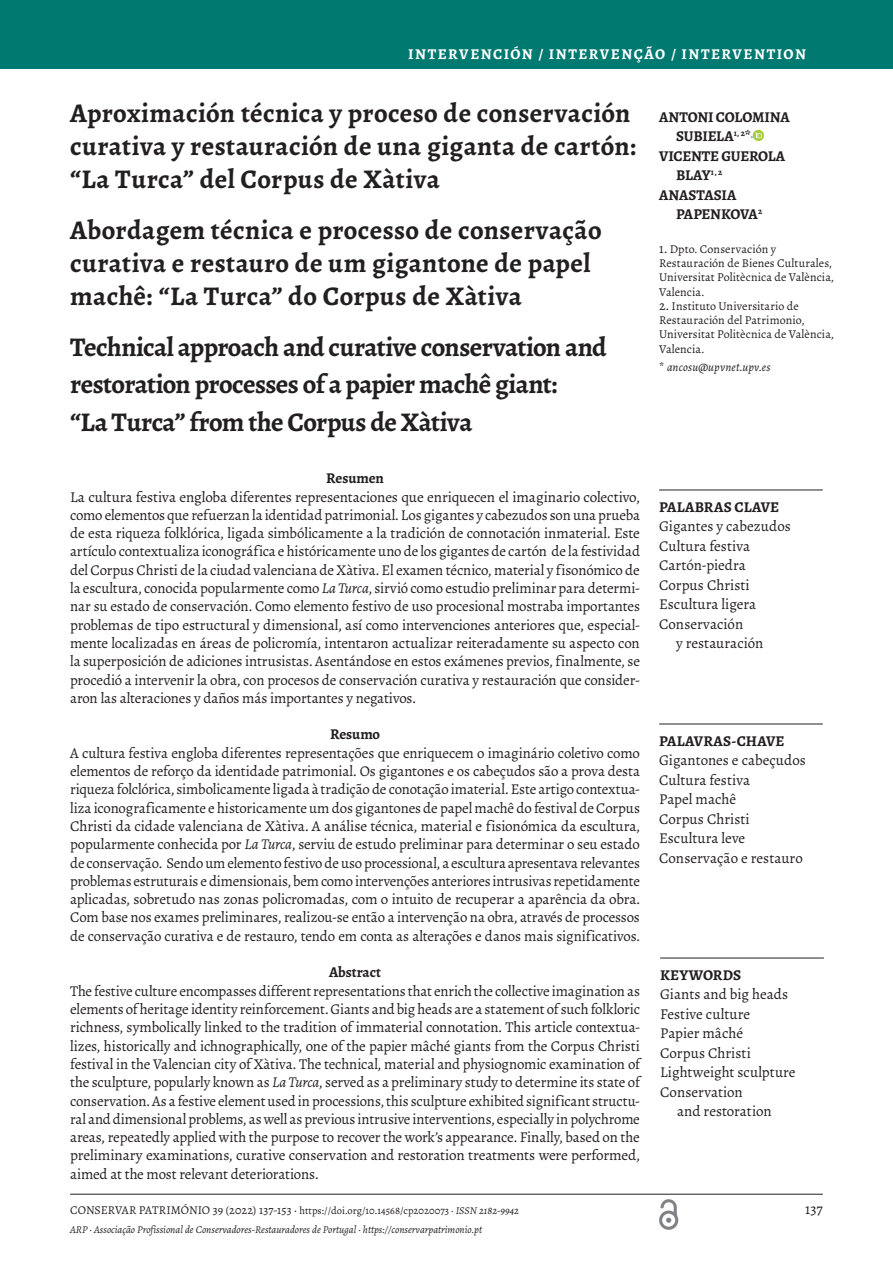
<style>
.page{position:relative;width:893px;height:1263px;background:#fff}
.page>*{position:absolute;margin:0;border:0;box-sizing:border-box;transform-origin:0 0}
.Titulos_artigos{font:700 27px/33px "Alegreya";letter-spacing:.01em;color:#231f20}
.Titulos_artigos-2{font:700 27px/37.5px "Alegreya";letter-spacing:-.02em;color:#231f20}
.TEXTO_PT{font:15px/18.3px "Alegreya";letter-spacing:-.01em;color:#231f20;text-align:justify}
.TEXTO_ENG{font:15px/18.3px "Alegreya";letter-spacing:-.01em;color:#231f20;text-align:justify}
.Keywords{font:15px/19.5px "Alegreya";color:#231f20}
.TEXTO_PT-2{font:700 15px "Alegreya";letter-spacing:-.01em;color:#231f20}
.Primeiro_paragrafo{font:700 15px "Alegreya";letter-spacing:.095em;color:#fff}
.Capitulos{font:700 15px "Alegreya";letter-spacing:-.005em;color:#231f20}
.Keywords-2{font:700 15px "Alegreya";letter-spacing:.01em;color:#231f20}
.notas{font:12px/14.2px "Alegreya";letter-spacing:.005em;color:#231f20}
.Notas_P_esq{font:12px "Alegreya";letter-spacing:.005em;color:#231f20}
.notas-2{font:italic 12px "Alegreya";letter-spacing:.015em;color:#231f20}
.Notas_P_esq-2{font:italic 10.5px "Alegreya";color:#231f20}
.s1{font-style:italic}
.s2{font-size:13.5px}
.s3{font-style:normal}
.s4{font-weight:700}
.s5{font-size:10.5px}
.s6{font-style:italic;font-size:10.5px}
</style>
<div class="page">
<hr style="left:70px;top:1194px;width:753px;height:1px;background:#231f20">
<div style="left:0;top:0;width:893px;height:69px;background:#007a71"></div>
<svg style="left:659px;top:1199px;width:20px;height:31px"></svg>
<svg style="left:753px;top:130px;width:11px;height:11px"></svg>
<svg style="left:751px;top:132px;width:12px;height:6px"></svg>
<hr style="left:659px;top:724px;width:164px;height:1px;background:#231f20">
<hr style="left:659px;top:490px;width:164px;height:1px;background:#231f20">
<hr style="left:660px;top:958px;width:164px;height:1px;background:#231f20">
<p class="Primeiro_paragrafo" style="left:408px;top:44px;width:399px">INTERVENCIÓN / INTERVENÇÃO / INTERVENTION</p>
<p class="Titulos_artigos" style="left:70px;top:96px;width:568px">Aproximación técnica y proceso de conservación curativa y restauración de una giganta de cartón: “La Turca” del Corpus de Xàtiva</p>
<p class="Titulos_artigos" style="left:70px;top:213px;width:533px">Abordagem técnica e processo de conservação curativa e restauro de um gigantone de papel machê: “La Turca” do Corpus de Xàtiva</p>
<p class="Titulos_artigos-2" style="left:70px;top:328px;width:538px">Technical approach and curative conservation and restoration processes of a papier machê giant:<br>“La Turca” from the Corpus de Xàtiva</p>
<p class="Capitulos" style="left:326px;top:469px;width:59px">Resumen</p>
<p class="TEXTO_ENG" style="left:70px;top:487px;width:571px">La cultura festiva engloba diferentes representaciones que enriquecen el imaginario colectivo, como elementos que refuerzan la identidad patrimonial. Los gigantes y cabezudos son una prueba de esta riqueza folklórica, ligada simbólicamente a la tradición de connotación inmaterial. Este artículo contextualiza iconográfica e históricamente uno de los gigantes de cartón de la festividad del Corpus Christi de la ciudad valenciana de Xàtiva. El examen técnico, material y fisonómico de la escultura, conocida popularmente como <span class="s1">La Turca</span>, sirvió como estudio preliminar para determi&shy;nar su estado de conservación. Como elemento festivo de uso procesional mostraba importantes problemas de tipo estructural y dimensional, así como intervenciones anteriores que, especial&shy;mente localizadas en áreas de policromía, intentaron actualizar reiteradamente su aspecto con la superposición de adiciones intrusistas. Asentándose en estos exámenes previos, finalmente, se procedió a intervenir la obra, con procesos de conservación curativa y restauración que consider&shy;aron las alteraciones y daños más importantes y negativos.</p>
<p class="Capitulos" style="left:330px;top:725px;width:51px">Resumo</p>
<p class="TEXTO_PT" style="left:70px;top:744px;width:571px">A cultura festiva engloba diferentes representações que enriquecem o imaginário coletivo como elementos de reforço da identidade patrimonial. Os gigantones e os cabeçudos são a prova desta riqueza folclórica, simbolicamente ligada à tradição de conotação imaterial. Este artigo contextua&shy;liza iconograficamente e historicamente um dos gigantones de papel machê do festival de Corpus Christi da cidade valenciana de Xàtiva. A análise técnica, material e fisionómica da escultura, popularmente conhecida por <span class="s1">La Turca</span>, serviu de estudo preliminar para determinar o seu estado de conservação. Sendo um elemento festivo de uso processional, a escultura apresentava relevantes problemas estruturais e dimensionais, bem como intervenções anteriores intrusivas repetidamente aplicadas, sobretudo nas zonas policromadas, com o intuito de recuperar a aparência da obra.<br>Com base nos exames preliminares, realizou-se então a intervenção na obra, através de processos de conservação curativa e de restauro, tendo em conta as alterações e danos mais significativos.</p>
<p class="Capitulos" style="left:329px;top:963px;width:54px">Abstract</p>
<p class="TEXTO_PT" style="left:70px;top:982px;width:571px">The festive culture encompasses different representations that enrich the collective imagination as elements of heritage identity reinforcement. Giants and big heads are a statement of such folkloric richness, symbolically linked to the tradition of immaterial connotation. This article contextua&shy;lizes, historically and ichnographically, one of the papier mâché giants from the Corpus Christi festival in the Valencian city of Xàtiva. The technical, material and physiognomic examination of the sculpture, popularly known as <span class="s1">La Turca</span>, served as a preliminary study to determine its state of conservation. As a festive element used in processions, this sculpture exhibited significant structu&shy;ral and dimensional problems, as well as previous intrusive interventions, especially in polychrome areas, repeatedly applied with the purpose to recover the work’s appearance. Finally, based on the preliminary examinations, curative conservation and restoration treatments were performed, aimed at the most relevant deteriorations.</p>
<p class="TEXTO_PT-2" style="left:659px;top:107px;width:132px">ANTONI COLOMINA</p>
<p class="TEXTO_PT-2" style="left:676px;top:126px;width:76px">SUBIELA<sup>1,</sup> <sup>2</sup>*</p>
<p class="TEXTO_PT-2" style="left:659px;top:146px;width:128px">VICENTE GUEROLA</p>
<p class="TEXTO_PT-2" style="left:676px;top:165px;width:48px">BLAY<sup>1,</sup> <sup>2</sup></p>
<p class="TEXTO_PT-2" style="left:659px;top:185px;width:79px">ANASTASIA</p>
<p class="TEXTO_PT-2" style="left:676px;top:204px;width:88px">PAPENKOVA<sup>2</sup></p>
<p class="notas" style="left:659px;top:242px;width:176px"><span class="s2">1.</span> Dpto. Conservación y<br>Restauración de Bienes Culturales,<br>Universitat Politècnica de València,<br>Valencia.</p>
<p class="notas" style="left:659px;top:299px;width:176px"><span class="s2">2.</span> Instituto Universitario de<br>Restauración del Patrimonio,<br>Universitat Politècnica de València,<br>Valencia.</p>
<p class="notas-2" style="left:659px;top:359px;width:113px"><span class="s3">*</span> ancosu@upvnet.upv.es</p>
<p class="Keywords" style="left:659px;top:497px;width:133px"><span class="s4">PALABRAS CLAVE<br></span>Gigantes y cabezudos</p>
<p class="Keywords" style="left:659px;top:536px;width:93px">Cultura festiva</p>
<p class="Keywords" style="left:659px;top:555px;width:88px">Cartón-piedra</p>
<p class="Keywords" style="left:659px;top:575px;width:92px">Corpus Christi</p>
<p class="Keywords" style="left:659px;top:594px;width:99px">Escultura ligera</p>
<p class="Keywords" style="left:659px;top:614px;width:86px">Conservación</p>
<p class="Keywords" style="left:676px;top:633px;width:89px">y restauración</p>
<p class="Keywords" style="left:659px;top:731px;width:148px"><span class="s4">PALAVRAS-CHAVE<br></span>Gigantones e cabeçudos</p>
<p class="Keywords" style="left:659px;top:770px;width:93px">Cultura festiva</p>
<p class="Keywords" style="left:659px;top:789px;width:79px">Papel machê</p>
<p class="Keywords" style="left:659px;top:809px;width:92px">Corpus Christi</p>
<p class="Keywords" style="left:659px;top:828px;width:88px">Escultura leve</p>
<p class="Keywords" style="left:659px;top:848px;width:145px">Conservação e restauro</p>
<p class="Keywords-2" style="left:660px;top:965px;width:83px">KEYWORDS</p>
<p class="Keywords" style="left:660px;top:984px;width:129px">Giants and big heads</p>
<p class="Keywords" style="left:660px;top:1004px;width:92px">Festive culture</p>
<p class="Keywords" style="left:660px;top:1023px;width:84px">Papier mâché</p>
<p class="Keywords" style="left:660px;top:1043px;width:92px">Corpus Christi</p>
<p class="Keywords" style="left:660px;top:1062px;width:137px">Lightweight sculpture</p>
<p class="Keywords" style="left:660px;top:1082px;width:84px">Conservation</p>
<p class="Keywords" style="left:677px;top:1101px;width:96px">and restoration</p>
<p class="Notas_P_esq" style="left:70px;top:1202px;width:450px">CONSERVAR PATRIMÓNIO 39 (2022) 137-153 · <span class="s5">https://doi.org/10.14568/cp2020073</span> <span class="s6">· ISSN 2182-9942</span></p>
<p class="TEXTO_ENG" style="left:805px;top:1200px;width:19px">137</p>
<p class="Notas_P_esq-2" style="left:70px;top:1223px;width:413px">ARP · Associação Profissional de Conservadores-Restauradores de Portugal · https://conservarpatrimonio.pt</p>
</div>
